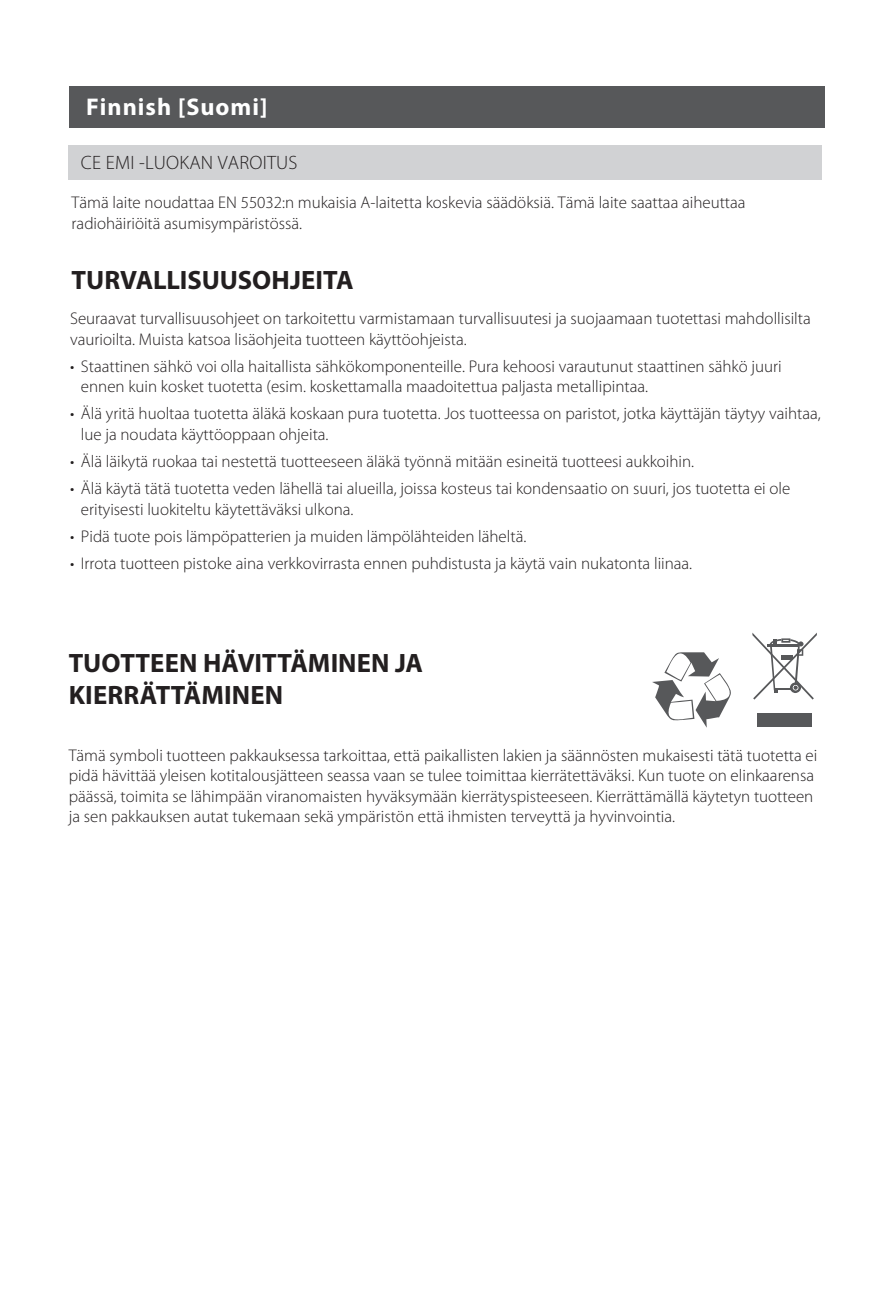
<style>
.page{position:relative;width:893px;height:1292px;background:#fff}
.page>*{position:absolute;margin:0;border:0;box-sizing:border-box;transform-origin:0 0}
.t1{font:700 26.6px/31.8px "Myriad Pro";color:#231f20}
.t2{font:700 24.15px "Myriad Pro";letter-spacing:.045em;color:#fff}
.t3{font:300 19.25px "Myriad Pro";letter-spacing:.01em;color:#231f20}
.t4{font:300 16.8px/20.3px "Myriad Pro";color:#231f20}
</style>
<div class="page">
<div style="left:69px;top:87px;width:755px;height:41px;background:#57585a"></div>
<div style="left:69px;top:145px;width:753px;height:35px;background:#d1d2d4"></div>
<div style="left:757px;top:713px;width:54px;height:13px;background:#57585a"></div>
<svg style="left:752px;top:632px;width:64px;height:67px"></svg>
<svg style="left:652px;top:652px;width:79px;height:75px"></svg>
<h2 class="t2" style="left:86px;top:98px;width:183px">Finnish [Suomi]</h2>
<p class="t3" style="left:81px;top:155px;width:218px">CE EMI -LUOKAN VAROITUS</p>
<p class="t4" style="left:72px;top:194px;width:675px">Tämä laite noudattaa EN 55032:n mukaisia A-laitetta koskevia säädöksiä. Tämä laite saattaa aiheuttaa radiohäiriöitä asumisympäristössä.</p>
<h1 class="t1" style="left:72px;top:266px;width:283px">TURVALLISUUSOHJEITA</h1>
<p class="t4" style="left:70px;top:309px;width:742px">Seuraavat turvallisuusohjeet on tarkoitettu varmistamaan turvallisuutesi ja suojaamaan tuotettasi mahdollisilta vaurioilta. Muista katsoa lisäohjeita tuotteen käyttöohjeista.</p>
<p class="t4" style="left:81px;top:357px;width:702px;text-indent:-11px">• Staattinen sähkö voi olla haitallista sähkökomponenteille. Pura kehoosi varautunut staattinen sähkö juuri ennen kuin kosket tuotetta (esim. koskettamalla maadoitettua paljasta metallipintaa.</p>
<p class="t4" style="left:81px;top:405px;width:741px;text-indent:-11px">• Älä yritä huoltaa tuotetta äläkä koskaan pura tuotetta. Jos tuotteessa on paristot, jotka käyttäjän täytyy vaihtaa, lue ja noudata käyttöoppaan ohjeita.</p>
<p class="t4" style="left:70px;top:452px;width:625px">• Älä läikytä ruokaa tai nestettä tuotteeseen äläkä työnnä mitään esineitä tuotteesi aukkoihin.</p>
<p class="t4" style="left:81px;top:479px;width:711px;text-indent:-11px">• Älä käytä tätä tuotetta veden lähellä tai alueilla, joissa kosteus tai kondensaatio on suuri, jos tuotetta ei ole erityisesti luokiteltu käytettäväksi ulkona.</p>
<p class="t4" style="left:70px;top:527px;width:457px">• Pidä tuote pois lämpöpatterien ja muiden lämpölähteiden läheltä.</p>
<p class="t4" style="left:70px;top:554px;width:623px">• Irrota tuotteen pistoke aina verkkovirrasta ennen puhdistusta ja käytä vain nukatonta liinaa.</p>
<h1 class="t1" style="left:69px;top:649px;width:356px">TUOTTEEN HÄVITTÄMINEN JA<br>KIERRÄTTÄMINEN</h1>
<p class="t4" style="left:69px;top:746px;width:750px">Tämä symboli tuotteen pakkauksessa tarkoittaa, että paikallisten lakien ja säännösten mukaisesti tätä tuotetta ei pidä hävittää yleisen kotitalousjätteen seassa vaan se tulee toimittaa kierrätettäväksi. Kun tuote on elinkaarensa päässä, toimita se lähimpään viranomaisten hyväksymään kierrätyspisteeseen. Kierrättämällä käytetyn tuotteen ja sen pakkauksen autat tukemaan sekä ympäristön että ihmisten terveyttä ja hyvinvointia.</p>
</div>
